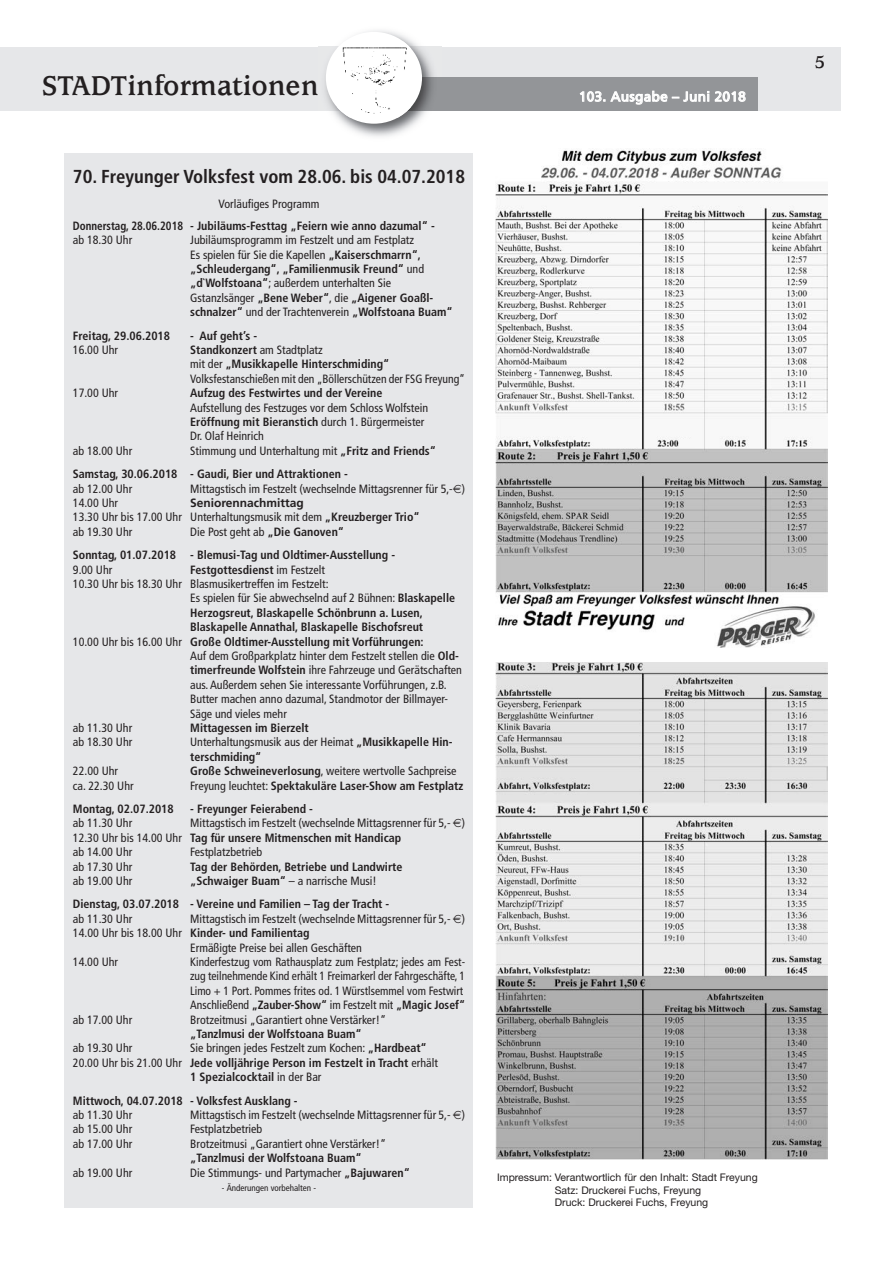
<style>
.page{position:relative;width:893px;height:1263px;background:#fff}
.page>*{position:absolute;margin:0;border:0;box-sizing:border-box;transform-origin:0 0}
.t1{font:700 30px "Usherwood";color:#231f20}
.t2{font:700 18.9px "Usherwood";color:#231f20}
.t3{font:700 condensed 18.75px "Frutiger";color:#231f20}
.t4{font:13.5px "Frutiger";letter-spacing:.03em;color:#fff}
.t5{font:condensed 12px/14.4px "Frutiger";color:#231f20}
.t6{font:700 condensed 12px/23.4px "Frutiger";color:#231f20}
.t7{font:condensed 12px/14.4px "Frutiger";color:#231f20;scale:.96 1}
.t8{font:700 condensed 12px "Frutiger";color:#231f20;scale:.92 1}
.t9{font:10.5px/12.6px "Helvetica Neue";color:#231f20}
.t10{font:condensed 9px "Frutiger";color:#231f20}
.s1{font-weight:700}
.s2{font-weight:400}
.s3{font-weight:700;font-stretch:normal}
</style>
<div class="page">
<div style="left:0;top:47px;width:350px;height:64px;background:#e6e7e9"></div>
<div style="left:363px;top:47px;width:478px;height:64px;background:#e6e7e9"></div>
<div style="left:363px;top:77px;width:394px;height:34px;background:#939598"></div>
<img style="left:319px;top:30px;width:123px;height:107px">
<img style="left:319px;top:47px;width:18px;height:64px">
<img style="left:411px;top:47px;width:31px;height:64px">
<div style="left:326px;top:32px;width:96px;height:92px;background:#fff;border-radius:50%"></div>
<img style="left:337px;top:42px;width:74px;height:76px">
<svg style="left:580px;top:91px;width:129px;height:14px"></svg>
<svg style="left:715px;top:91px;width:31px;height:11px"></svg>
<div style="left:64px;top:153px;width:408px;height:1055px;background:#e6e7e9"></div>
<img style="left:496px;top:148px;width:332px;height:499px">
<img style="left:679px;top:439px;width:16px;height:9px">
<img style="left:496px;top:663px;width:332px;height:496px">
<h1 class="t1" style="left:43px;top:74px;width:278px">STADTinformationen</h1>
<h3 class="t3" style="left:73px;top:169px;width:394px">70. Freyunger Volksfest vom 28.06. bis 04.07.2018</h3>
<p class="t5" style="left:219px;top:197px;width:102px">Vorläufiges Programm</p>
<p class="t8" style="left:73px;top:221px;width:395px">Donnerstag, 28.06.2018 - Jubiläums-Festtag „Feiern wie anno dazumal“ -</p>
<p class="t5" style="left:73px;top:234px;width:61px">ab 18.30 Uhr</p>
<p class="t5" style="left:190px;top:234px;width:264px">Jubiläumsprogramm im Festzelt und am Festplatz<br>Es spielen für Sie die Kapellen <span class="s1">„Kaiserschmarrn“, „Schleudergang“, „Familienmusik Freund“</span> und <span class="s1">„d`Wolfstoana“</span>; außerdem unterhalten Sie Gstanzlsänger <span class="s1">„Bene Weber“</span>, die <span class="s1">„Aigener Goaßl&shy;schnalzer“</span> und der Trachtenverein <span class="s1">„Wolfstoana Buam“</span></p>
<p class="t6" style="left:73px;top:325px;width:99px">Freitag, 29.06.2018</p>
<p class="t6" style="left:190px;top:325px;width:69px">- Auf geht’s -</p>
<p class="t5" style="left:73px;top:343px;width:47px">16.00 Uhr</p>
<p class="t5" style="left:190px;top:343px;width:276px"><span class="s1">Standkonzert</span> am Stadtplatz<br>mit der <span class="s1">„Musikkapelle Hinterschmiding“<br></span>Volksfestanschießen mit den „Böllerschützen der FSG Freyung“</p>
<p class="t5" style="left:73px;top:387px;width:47px">17.00 Uhr</p>
<p class="t6" style="left:190px;top:382px;width:194px">Aufzug des Festwirtes und der Vereine</p>
<p class="t5" style="left:190px;top:401px;width:240px">Aufstellung des Festzuges vor dem Schloss Wolfstein<br><span class="s1">Eröffnung mit Bieranstich</span> durch 1. Bürgermeister<br>Dr. Olaf Heinrich</p>
<p class="t5" style="left:73px;top:444px;width:61px">ab 18.00 Uhr</p>
<p class="t6" style="left:73px;top:440px;width:365px;text-indent:117px"><span class="s2">Stimmung und Unterhaltung mit</span> „Fritz and Friends“<br>Samstag, 30.06.2018 - Gaudi, Bier und Attraktionen -</p>
<p class="t5" style="left:73px;top:482px;width:61px">ab 12.00 Uhr</p>
<p class="t5" style="left:190px;top:482px;width:276px">Mittagstisch im Festzelt (wechselnde Mittagsrenner für 5,- )</p>
<p class="t5" style="left:73px;top:496px;width:47px">14.00 Uhr</p>
<p class="t5" style="left:73px;top:496px;width:348px;text-indent:117px"><span class="s3">Seniorennachmittag<br></span>13.30 Uhr bis 17.00 Uhr Unterhaltungsmusik mit dem <span class="s1">„Kreuzberger Trio“ </span>ab 19.30 Uhr</p>
<p class="t6" style="left:73px;top:521px;width:324px;text-indent:117px"><span class="s2">Die Post geht ab</span> „Die Ganoven“<br>Sonntag, 01.07.2018 - Blemusi-Tag und Oldtimer-Ausstellung -</p>
<p class="t5" style="left:73px;top:563px;width:41px">9.00 Uhr</p>
<p class="t6" style="left:190px;top:559px;width:136px">Festgottesdienst <span class="s2">im Festzelt</span></p>
<p class="t5" style="left:73px;top:577px;width:257px">10.30 Uhr bis 18.30 Uhr Blasmusikertreffen im Festzelt:</p>
<p class="t5" style="left:190px;top:592px;width:266px">Es spielen für Sie abwechselnd auf 2 Bühnen: <span class="s1">Blaskapelle</span></p>
<p class="t6" style="left:190px;top:602px;width:234px">Herzogsreut, Blaskapelle Schönbrunn a. Lusen,</p>
<p class="t6" style="left:190px;top:616px;width:235px">Blaskapelle Annathal, Blaskapelle Bischofsreut</p>
<p class="t6" style="left:73px;top:631px;width:352px"><span class="s2">10.00 Uhr bis 16.00 Uhr</span> Große Oldtimer-Ausstellung mit Vorführungen:</p>
<p class="t5" style="left:190px;top:649px;width:270px">Auf dem Großparkplatz hinter dem Festzelt stellen die <span class="s1">Old-</span></p>
<p class="t5" style="left:190px;top:664px;width:273px"><span class="s1">timerfreunde Wolfstein</span> ihre Fahrzeuge und Gerätschaften</p>
<p class="t5" style="left:190px;top:678px;width:258px">aus. Außerdem sehen Sie interessante Vorführungen, z.B.</p>
<p class="t5" style="left:190px;top:693px;width:260px">Butter machen anno dazumal, Standmotor der Billmayer-</p>
<p class="t5" style="left:190px;top:707px;width:98px">Säge und vieles mehr</p>
<p class="t5" style="left:73px;top:721px;width:61px">ab 11.30 Uhr</p>
<p class="t6" style="left:190px;top:717px;width:120px">Mittagessen im Bierzelt</p>
<p class="t5" style="left:73px;top:736px;width:61px">ab 18.30 Uhr</p>
<p class="t5" style="left:190px;top:736px;width:264px">Unterhaltungsmusik aus der Heimat <span class="s1">„Musikkapelle Hin&shy;terschmiding“</span></p>
<p class="t5" style="left:73px;top:765px;width:47px">22.00 Uhr</p>
<p class="t5" style="left:190px;top:765px;width:268px"><span class="s1">Große Schweineverlosung</span>, weitere wertvolle Sachpreise</p>
<p class="t5" style="left:73px;top:779px;width:62px">ca. 22.30 Uhr</p>
<p class="t6" style="left:190px;top:775px;width:275px"><span class="s2">Freyung leuchtet:</span> Spektakuläre Laser-Show am Festplatz</p>
<p class="t6" style="left:73px;top:798px;width:102px">Montag, 02.07.2018</p>
<p class="t6" style="left:190px;top:798px;width:124px">- Freyunger Feierabend -</p>
<p class="t5" style="left:73px;top:817px;width:61px">ab 11.30 Uhr</p>
<p class="t5" style="left:73px;top:817px;width:394px;text-indent:117px">Mittagstisch im Festzelt (wechselnde Mittagsrenner für 5,- )<br>12.30 Uhr bis 14.00 Uhr <span class="s1">Tag für unsere Mitmenschen mit Handicap<br></span>ab 14.00 Uhr</p>
<p class="t5" style="left:190px;top:846px;width:74px">Festplatzbetrieb</p>
<p class="t4" style="left:579px;top:91px;width:168px">103. Ausgabe – Juni 2018</p>
<p class="t5" style="left:73px;top:860px;width:61px">ab 17.30 Uhr</p>
<p class="t6" style="left:190px;top:856px;width:214px">Tag der Behörden, Betriebe und Landwirte</p>
<p class="t5" style="left:73px;top:874px;width:61px">ab 19.00 Uhr</p>
<p class="t6" style="left:73px;top:870px;width:318px;text-indent:117px">„Schwaiger Buam“ <span class="s2">– a narrische Musi!<br></span>Dienstag, 03.07.2018 - Vereine und Familien – Tag der Tracht -</p>
<p class="t5" style="left:73px;top:912px;width:61px">ab 11.30 Uhr</p>
<p class="t5" style="left:190px;top:912px;width:276px">Mittagstisch im Festzelt (wechselnde Mittagsrenner für 5,- )</p>
<p class="t6" style="left:73px;top:922px;width:238px"><span class="s2">14.00 Uhr bis 18.00 Uhr</span> Kinder- und Familientag</p>
<p class="t5" style="left:190px;top:941px;width:173px">Ermäßigte Preise bei allen Geschäften</p>
<p class="t5" style="left:73px;top:955px;width:47px">14.00 Uhr</p>
<p class="t7" style="left:190px;top:955px;width:288px">Kinderfestzug vom Rathausplatz zum Festplatz; jedes am Fest&shy;zug teilnehmende Kind erhält 1 Freimarkerl der Fahrgeschäfte, 1<br>Limo + 1 Port. Pommes frites od. 1 Würstlsemmel vom Festwirt Anschließend <span class="s1">„Zauber-Show“</span> im Festzelt mit <span class="s1">„Magic Josef“</span></p>
<p class="t5" style="left:73px;top:1013px;width:61px">ab 17.00 Uhr</p>
<p class="t5" style="left:190px;top:1013px;width:197px">Brotzeitmusi „Garantiert ohne Verstärker!“</p>
<p class="t6" style="left:190px;top:1023px;width:173px">„Tanzlmusi der Wolfstoana Buam“</p>
<p class="t5" style="left:73px;top:1042px;width:61px">ab 19.30 Uhr</p>
<p class="t5" style="left:190px;top:1042px;width:238px">Sie bringen jedes Festzelt zum Kochen: <span class="s1">„Hardbeat“</span></p>
<p class="t6" style="left:73px;top:1052px;width:366px"><span class="s2">20.00 Uhr bis 21.00 Uhr</span> Jede volljährige Person im Festzelt in Tracht <span class="s2">erhält</span></p>
<p class="t6" style="left:190px;top:1066px;width:133px">1 Spezialcocktail <span class="s2">in der Bar</span></p>
<p class="t6" style="left:73px;top:1090px;width:226px">Mittwoch, 04.07.2018 - Volksfest Ausklang -</p>
<p class="t5" style="left:73px;top:1108px;width:61px">ab 11.30 Uhr</p>
<p class="t5" style="left:190px;top:1108px;width:276px">Mittagstisch im Festzelt (wechselnde Mittagsrenner für 5,- )</p>
<p class="t5" style="left:73px;top:1123px;width:61px">ab 15.00 Uhr</p>
<p class="t5" style="left:190px;top:1123px;width:74px">Festplatzbetrieb</p>
<p class="t5" style="left:73px;top:1137px;width:61px">ab 17.00 Uhr</p>
<p class="t5" style="left:190px;top:1137px;width:197px">Brotzeitmusi „Garantiert ohne Verstärker!“</p>
<p class="t6" style="left:190px;top:1147px;width:173px">„Tanzlmusi der Wolfstoana Buam“</p>
<p class="t5" style="left:73px;top:1166px;width:61px">ab 19.00 Uhr</p>
<p class="t5" style="left:190px;top:1166px;width:221px">Die Stimmungs- und Partymacher <span class="s1">„Bajuwaren“</span></p>
<p class="t10" style="left:222px;top:1184px;width:96px">- Änderungen vorbehalten -</p>
<p class="t9" style="left:555px;top:1172px;width:205px;text-indent:-58px">Impressum: Verantwortlich für den Inhalt: Stadt Freyung<br>Satz: Druckerei Fuchs, Freyung<br>Druck: Druckerei Fuchs, Freyung</p>
<h2 class="t2" style="left:815px;top:55px;width:12px">5</h2>
</div>
